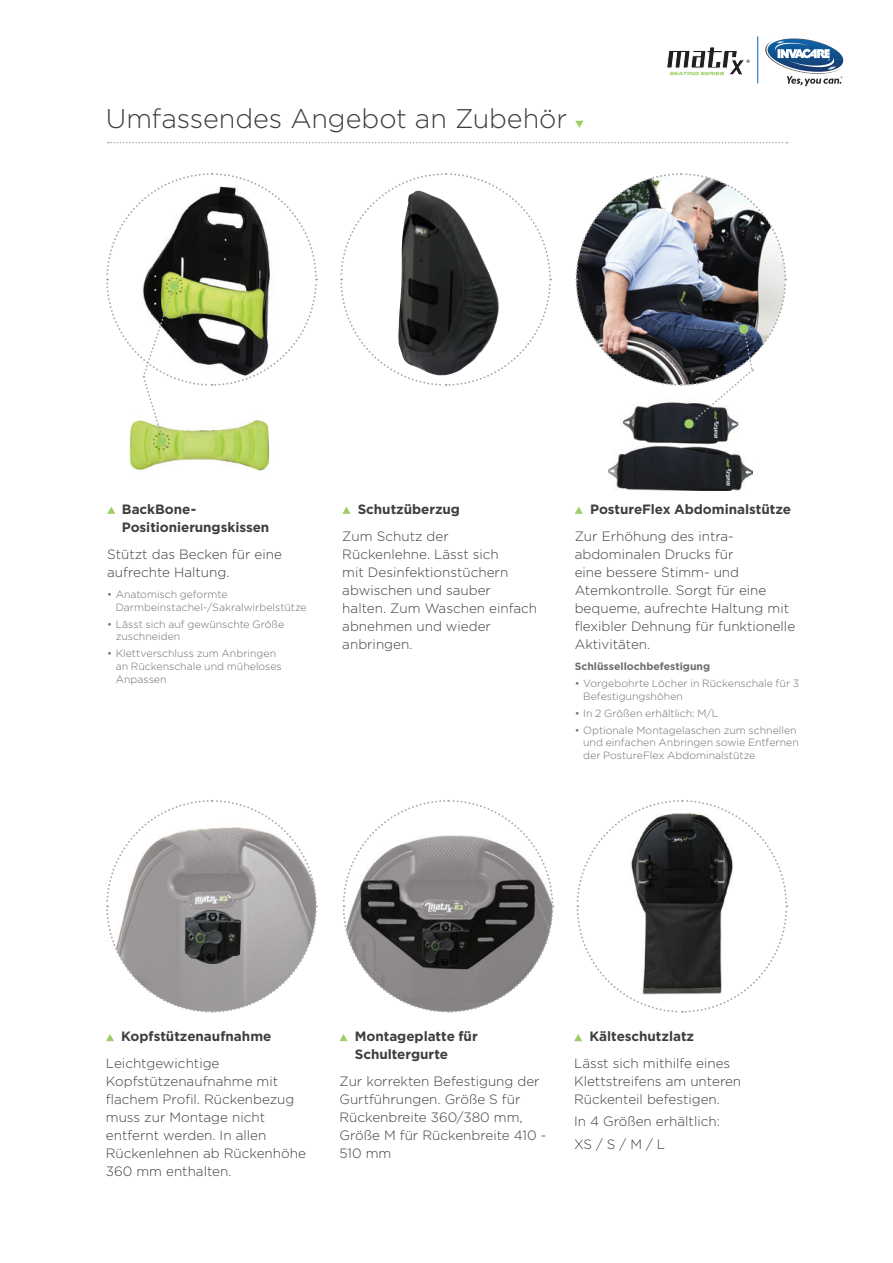
<style>
.page{position:relative;width:893px;height:1263px;background:#fff}
.page>*{position:absolute;margin:0;border:0;box-sizing:border-box;transform-origin:0 0}
.t1{font:300 27px "Gotham";letter-spacing:-.005em;color:#3e3e3f}
.t2{font:300 13.5px/18px "Gotham";color:#3e3e3f}
.t3{font:700 13.5px/18px "Gotham";letter-spacing:-.005em;color:#3e3e3f}
.t4{font:300 10.5px/12.6px "Gotham";color:#6c6d70}
.t5{font:700 10.5px "Gotham";color:#6c6d70}
</style>
<div class="page">
<svg style="left:108px;top:142px;width:679px;height:1px"></svg>
<svg style="left:575px;top:121px;width:8px;height:7px"></svg>
<svg style="left:340px;top:173px;width:212px;height:213px"></svg>
<svg style="left:342px;top:507px;width:9px;height:7px"></svg>
<svg style="left:107px;top:507px;width:8px;height:7px"></svg>
<svg style="left:575px;top:507px;width:8px;height:7px"></svg>
<svg style="left:106px;top:800px;width:212px;height:213px"></svg>
<svg style="left:342px;top:800px;width:212px;height:213px"></svg>
<svg style="left:576px;top:800px;width:212px;height:213px"></svg>
<svg style="left:106px;top:1034px;width:8px;height:7px"></svg>
<svg style="left:339px;top:1034px;width:9px;height:7px"></svg>
<svg style="left:574px;top:1034px;width:8px;height:7px"></svg>
<img style="left:129px;top:450px;width:140px;height:21px">
<img style="left:608px;top:433px;width:145px;height:57px">
<svg style="left:765px;top:37px;width:79px;height:49px"></svg>
<svg style="left:666px;top:47px;width:84px;height:28px"></svg>
<hr style="left:757px;top:36px;width:1px;height:47px;background:#115da9">
<svg style="left:106px;top:173px;width:212px;height:277px"></svg>
<img style="left:575px;top:173px;width:212px;height:260px">
<h1 class="t1" style="left:106px;top:101px;width:463px">Umfassendes Angebot an Zubehör</h1>
<p class="t3" style="left:122px;top:500px;width:149px">BackBone-<br>Positionierungskissen</p>
<p class="t2" style="left:107px;top:545px;width:176px">Stützt das Becken für eine aufrechte Haltung.</p>
<p class="t4" style="left:116px;top:588px;width:193px;text-indent:-9px">• Anatomisch geformte<br>Darmbeinstachel-/Sakralwirbelstütze</p>
<p class="t4" style="left:116px;top:618px;width:170px;text-indent:-9px">• Lässt sich auf gewünschte Größe zuschneiden</p>
<p class="t4" style="left:116px;top:647px;width:168px;text-indent:-9px">• Klettverschluss zum Anbringen an Rückenschale und müheloses<br>Anpassen</p>
<p class="t3" style="left:358px;top:500px;width:104px">Schutzüberzug</p>
<p class="t2" style="left:342px;top:527px;width:196px">Zum Schutz der<br>Rückenlehne. Lässt sich<br>mit Desinfektionstüchern abwischen und sauber halten. Zum Waschen einfach abnehmen und wieder anbringen.</p>
<p class="t3" style="left:590px;top:500px;width:202px">PostureFlex Abdominalstütze</p>
<p class="t2" style="left:575px;top:527px;width:222px">Zur Erhöhung des intra&shy;abdominalen Drucks für<br>eine bessere Stimm- und<br>Atemkontrolle. Sorgt für eine bequeme, aufrechte Haltung mit flexibler Dehnung für funktionelle<br>Aktivitäten.</p>
<p class="t5" style="left:575px;top:660px;width:137px">Schlüssellochbefestigung</p>
<p class="t4" style="left:583px;top:677px;width:218px;text-indent:-9px">• Vorgebohrte Löcher in Rückenschale für 3<br>Befestigungshöhen</p>
<p class="t4" style="left:575px;top:706px;width:145px">• In 2 Größen erhältlich: M/L</p>
<p class="t4" style="left:583px;top:723px;width:217px;text-indent:-9px">• Optionale Montagelaschen zum schnellen und einfachen Anbringen sowie Entfernen der PostureFlex Abdominalstütze</p>
<p class="t3" style="left:121px;top:1027px;width:152px">Kopfstützenaufnahme</p>
<p class="t2" style="left:106px;top:1054px;width:202px">Leichtgewichtige<br>Kopfstützenaufnahme mit flachem Profil. Rückenbezug muss zur Montage nicht entfernt werden. In allen<br>Rückenlehnen ab Rückenhöhe<br>360 mm enthalten.</p>
<p class="t3" style="left:355px;top:1027px;width:124px">Montageplatte für<br>Schultergurte</p>
<p class="t2" style="left:339px;top:1072px;width:208px">Zur korrekten Befestigung der<br>Gurtführungen. Größe S für<br>Rückenbreite 360/380 mm,<br>Größe M für Rückenbreite 410 -<br>510 mm</p>
<p class="t3" style="left:589px;top:1027px;width:106px">Kälteschutzlatz</p>
<p class="t2" style="left:574px;top:1054px;width:169px">Lässt sich mithilfe eines<br>Klettstreifens am unteren<br>Rückenteil befestigen.</p>
<p class="t2" style="left:574px;top:1110px;width:147px;line-height:22.2px">In 4 Größen erhältlich:<br>XS / S / M / L</p>
</div>
